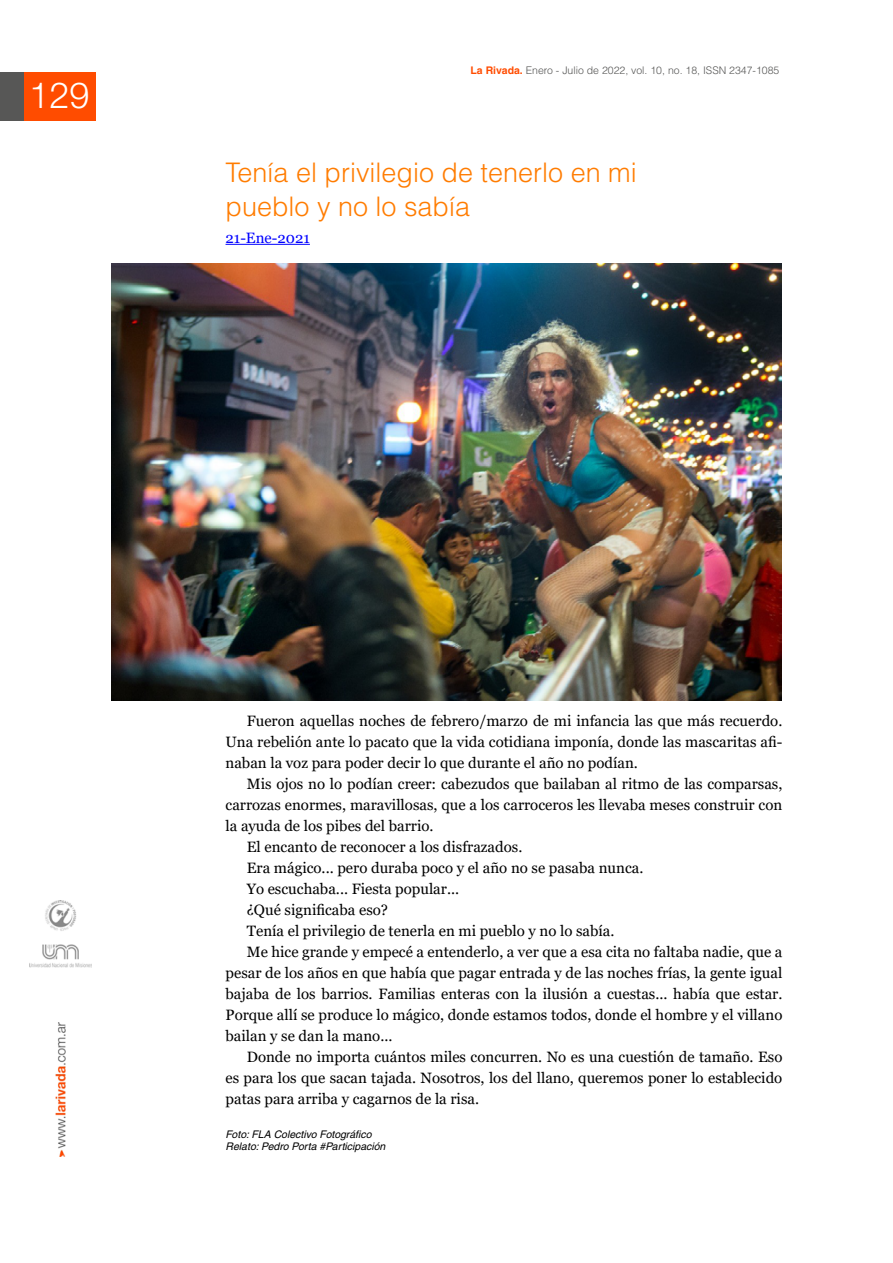
<style>
.page{position:relative;width:893px;height:1263px;background:#fff}
.page>*{position:absolute;margin:0;border:0;box-sizing:border-box;transform-origin:0 0}
.t1{font:300 36px "Helvetica Neue";color:#fff}
.Subtitulo_EN_FOCO_05{font:300 27px "Helvetica";color:#ff7c00}
.cuerpo_rivada{font:15px/21px "Georgia";color:#000;text-align:justify}
.cuerpo_rivada-2{font:15px "Georgia";color:#00f}
.Pie{font:italic 10.5px "Helvetica";color:#000}
.t2{font:300 10.5px "Helvetica";color:#575756}
.s1{font-weight:700;color:#ff4c00}
</style>
<div class="page">
<div style="left:24px;top:73px;width:72px;height:48px;background:#ff4c00"></div>
<div style="left:0;top:73px;width:24px;height:48px;background:#575756"></div>
<img style="left:29px;top:901px;width:63px;height:256px">
<hr style="left:226px;top:244px;width:84px;height:1px;background:#00f">
<img style="left:112px;top:264px;width:670px;height:436px">
<h1 class="t1" style="left:29px;top:73px;width:62px">129</h1>
<p class="t2" style="left:471px;top:63px;width:310px"><span class="s1">La Rivada.</span> Enero - Julio de 2022, vol. 10, no. 18, ISSN 2347-1085</p>
<p class="Subtitulo_EN_FOCO_05" style="left:226px;top:156px;width:413px">Tenía el privilegio de tenerlo en mi</p>
<p class="Subtitulo_EN_FOCO_05" style="left:226px;top:190px;width:246px">pueblo y no lo sabía</p>
<p class="cuerpo_rivada-2" style="left:226px;top:229px;width:86px">21-Ene-2021</p>
<p class="cuerpo_rivada" style="left:226px;top:711px;width:558px;text-indent:21px">Fueron aquellas noches de febrero/marzo de mi infancia las que más recuerdo.<br>Una rebelión ante lo pacato que la vida cotidiana imponía, donde las mascaritas afi&shy;naban la voz para poder decir lo que durante el año no podían.</p>
<p class="cuerpo_rivada" style="left:226px;top:774px;width:558px;text-indent:21px">Mis ojos no lo podían creer: cabezudos que bailaban al ritmo de las comparsas, carrozas enormes, maravillosas, que a los carroceros les llevaba meses construir con la ayuda de los pibes del barrio.</p>
<p class="cuerpo_rivada" style="left:247px;top:837px;width:277px">El encanto de reconocer a los disfrazados.</p>
<p class="cuerpo_rivada" style="left:247px;top:858px;width:398px">Era mágico... pero duraba poco y el año no se pasaba nunca.</p>
<p class="cuerpo_rivada" style="left:247px;top:879px;width:214px">Yo escuchaba... Fiesta popular...</p>
<p class="cuerpo_rivada" style="left:247px;top:900px;width:143px">¿Qué significaba eso?</p>
<p class="cuerpo_rivada" style="left:247px;top:921px;width:369px">Tenía el privilegio de tenerla en mi pueblo y no lo sabía.</p>
<p class="cuerpo_rivada" style="left:226px;top:942px;width:558px;text-indent:21px">Me hice grande y empecé a entenderlo, a ver que a esa cita no faltaba nadie, que a pesar de los años en que había que pagar entrada y de las noches frías, la gente igual bajaba de los barrios. Familias enteras con la ilusión a cuestas... había que estar.<br>Porque allí se produce lo mágico, donde estamos todos, donde el hombre y el villano bailan y se dan la mano...</p>
<p class="cuerpo_rivada" style="left:226px;top:1047px;width:558px;text-indent:21px">Donde no importa cuántos miles concurren. No es una cuestión de tamaño. Eso es para los que sacan tajada. Nosotros, los del llano, queremos poner lo establecido patas para arriba y cagarnos de la risa.</p>
<p class="Pie" style="left:226px;top:1128px;width:148px">Foto: FLA Colectivo Fotográfico</p>
<p class="Pie" style="left:226px;top:1140px;width:161px">Relato: Pedro Porta #Participación</p>
</div>
